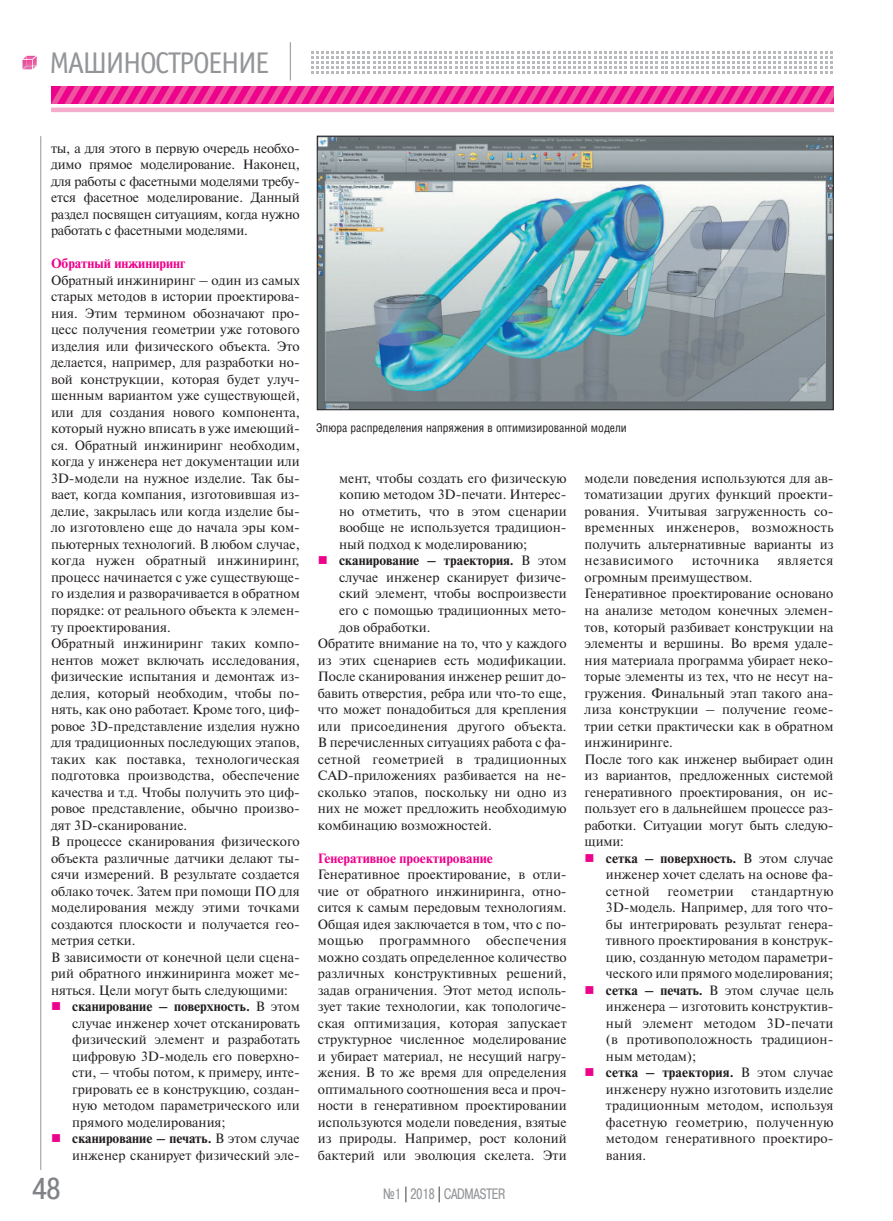
<style>
.page{position:relative;width:893px;height:1221px;background:#fff}
.page>*{position:absolute;margin:0;border:0;box-sizing:border-box;transform-origin:0 0}
.t1{font:30px "Officina Sans C";letter-spacing:-.05em;color:#939598}
.t2{font:30px "Pragmatica Cond C";color:#808285;scale:1.07 1}
.t3{font:15px "Pragmatica Cond C";color:#939598;scale:.9 1}
.t4{font:13.5px/16.5px "Newton C";color:#231f20;text-align:justify}
.t5{font:700 13.5px "Newton C";color:#231f20}
.t6{font:13.5px "Newton C";letter-spacing:.03em;color:#231f20}
.t7{font:12px "Helios Cond";color:#231f20}
.s1{font-weight:700;color:#ed028c}
.s2{color:#ed028c}
.s3{font-weight:700}
.s4{font-weight:400}
.s5{color:#231f20}
</style>
<div class="page">
<svg style="left:22px;top:55px;width:15px;height:15px"></svg>
<hr style="left:290px;top:42px;width:1px;height:38px;background:#939598">
<svg style="left:311px;top:51px;width:522px;height:23px"></svg>
<svg style="left:51px;top:86px;width:782px;height:18px;background:#ed2794"></svg>
<hr style="left:51px;top:108px;width:782px;height:4px;background:#f5adce">
<hr style="left:40px;top:136px;width:1px;height:1033px;background:#939598">
<img style="left:319px;top:138px;width:513px;height:270px">
<div style="left:317px;top:136px;width:517px;height:274px;border:1px solid #231f20"></div>
<p class="t1" style="left:49px;top:51px;width:222px">МАШИНОСТРОЕНИЕ</p>
<p class="t4" style="left:51px;top:141px;width:250px">ты, а для этого в первую очередь необхо&shy;димо прямое моделирование. Наконец, для работы с фасетными моделями требу&shy;ется фасетное моделирование. Данный раздел посвящен ситуациям, когда нужно работать с фасетными моделями.</p>
<p class="t4" style="left:51px;top:256px;width:250px;text-align:left"><span class="s1">Обратный инжиниринг<br></span>Обратный инжиниринг – один из самых старых методов в истории проектирова&shy;ния. Этим термином обозначают про&shy;цесс получения геометрии уже готового изделия или физического объекта. Это делается, например, для разработки но&shy;вой конструкции, которая будет улуч&shy;шенным вариантом уже существующей, или для создания нового компонента, который нужно вписать в уже имеющий&shy;ся. Обратный инжиниринг необходим, когда у инженера нет документации или 3D-модели на нужное изделие. Так бы&shy;вает, когда компания, изготовившая из&shy;делие, закрылась или когда изделие бы&shy;ло изготовлено еще до начала эры ком&shy;пьютерных технологий. В любом случае, когда нужен обратный инжиниринг, процесс начинается с уже существующе&shy;го изделия и разворачивается в обратном порядке: от реального объекта к элемен&shy;ту проектирования.<br>Обратный инжиниринг таких компо&shy;нентов может включать исследования, физические испытания и демонтаж из&shy;делия, который необходим, чтобы по&shy;нять, как оно работает. Кроме того, циф&shy;ровое 3D-представление изделия нужно для традиционных последующих этапов, таких как поставка, технологическая подготовка производства, обеспечение качества и т.д. Чтобы получить это циф&shy;ровое представление, обычно произво&shy;дят 3D-сканирование.<br>В процессе сканирования физического объекта различные датчики делают ты&shy;сячи измерений. В результате создается облако точек. Затем при помощи ПО для моделирования между этими точками создаются плоскости и получается гео&shy;метрия сетки.<br>В зависимости от конечной цели сцена&shy;рий обратного инжиниринга может ме&shy;няться. Цели могут быть следующими:</p>
<p class="t4" style="left:72px;top:999px;width:229px;text-indent:-21px"><span class="s2">■</span> <span class="s3">сканирование – поверхность.</span> В этом случае инженер хочет отсканировать физический элемент и разработать цифровую 3D-модель его поверхно&shy;сти, – чтобы потом, к примеру, инте&shy;грировать ее в конструкцию, создан&shy;ную методом параметрического или прямого моделирования;</p>
<p class="t4" style="left:51px;top:1131px;width:250px;text-align:right"><span class="s2">■</span> <span class="s3">сканирование – печать.</span> В этом случае инженер сканирует физический эле-</p>
<p class="t7" style="left:316px;top:424px;width:312px">Эпюра распределения напряжения в оптимизированной модели</p>
<p class="t4" style="left:339px;top:471px;width:229px">мент, чтобы создать его физическую копию методом 3D-печати. Интерес&shy;но отметить, что в этом сценарии вообще не используется традицион&shy;ный подход к моделированию;</p>
<p class="t5" style="left:318px;top:555px;width:250px"><span class="s2">■</span> сканирование – траектория. <span class="s4">В этом</span></p>
<p class="t4" style="left:339px;top:570px;width:229px">случае инженер сканирует физиче-</p>
<p class="t4" style="left:339px;top:586px;width:229px">ский элемент, чтобы воспроизвести</p>
<p class="t4" style="left:339px;top:603px;width:229px">его с помощью традиционных мето-</p>
<p class="t4" style="left:339px;top:619px;width:93px">дов обработки.</p>
<p class="t4" style="left:318px;top:636px;width:250px">Обратите внимание на то, что у каждого</p>
<p class="t4" style="left:318px;top:652px;width:250px">из этих сценариев есть модификации.</p>
<p class="t4" style="left:318px;top:669px;width:250px">После сканирования инженер решит до-</p>
<p class="t4" style="left:318px;top:685px;width:250px">бавить отверстия, ребра или что-то еще,</p>
<p class="t4" style="left:318px;top:702px;width:250px">что может понадобиться для крепления</p>
<p class="t4" style="left:318px;top:718px;width:250px">или присоединения другого объекта.</p>
<p class="t4" style="left:318px;top:735px;width:250px">В перечисленных ситуациях работа с фа-</p>
<p class="t4" style="left:318px;top:751px;width:250px">сетной геометрией в традиционных</p>
<p class="t4" style="left:318px;top:768px;width:250px">CAD-приложениях разбивается на не-</p>
<p class="t4" style="left:318px;top:784px;width:250px">сколько этапов, поскольку ни одно из</p>
<p class="t4" style="left:318px;top:801px;width:250px">них не может предложить необходимую</p>
<p class="t4" style="left:318px;top:817px;width:175px">комбинацию возможностей.</p>
<p class="t4" style="left:318px;top:850px;width:250px;text-align:left"><span class="s1">Генеративное проектирование </span>Генеративное проектирование, в отли&shy;чие от обратного инжиниринга, отно&shy;сится к самым передовым технологиям.<br>Общая идея заключается в том, что с по&shy;мощью программного обеспечения можно создать определенное количество различных конструктивных решений, задав ограничения. Этот метод исполь&shy;зует такие технологии, как топологиче&shy;ская оптимизация, которая запускает структурное численное моделирование и убирает материал, не несущий нагру&shy;жения. В то же время для определения оптимального соотношения веса и проч&shy;ности в генеративном проектировании используются модели поведения, взятые из природы. Например, рост колоний бактерий или эволюция скелета. Эти</p>
<p class="t4" style="left:585px;top:471px;width:250px">модели поведения используются для ав&shy;томатизации других функций проекти&shy;рования. Учитывая загруженность со&shy;временных инженеров, возможность получить альтернативные варианты из независимого</p>
<p class="t6" style="left:692px;top:556px;width:69px">источника</p>
<p class="t6" style="left:777px;top:556px;width:57px">является</p>
<p class="t4" style="left:585px;top:570px;width:250px;text-align:left">огромным преимуществом.<br>Генеративное проектирование основано на анализе методом конечных элемен&shy;тов, который разбивает конструкции на элементы и вершины. Во время удале&shy;ния материала программа убирает неко&shy;торые элементы из тех, что не несут на&shy;гружения. Финальный этап такого ана&shy;лиза конструкции – получение геоме&shy;трии сетки практически как в обратном инжиниринге.<br>После того как инженер выбирает один из вариантов, предложенных системой генеративного проектирования, он ис&shy;пользует его в дальнейшем процессе раз&shy;работки. Ситуации могут быть следую&shy;щими:</p>
<p class="t4" style="left:606px;top:850px;width:229px;text-indent:-21px"><span class="s2">■</span> <span class="s3">сетка – поверхность.</span> В этом случае инженер хочет сделать на основе фа&shy;сетной</p>
<p class="t4" style="left:606px;top:883px;width:229px;text-indent:146px">стандартную 3D-модель. Например, для того что&shy;бы интегрировать результат генера&shy;тивного проектирования в конструк&shy;цию, созданную методом параметри&shy;ческого или прямого моделирования;</p>
<p class="t4" style="left:606px;top:982px;width:229px;text-indent:-21px"><span class="s2">■</span> <span class="s3">сетка – печать.</span> В этом случае цель инженера – изготовить конструктив&shy;ный элемент методом 3D-печати (в противоположность традицион&shy;ным методам);</p>
<p class="t4" style="left:606px;top:1065px;width:229px;text-indent:-21px"><span class="s2">■</span> <span class="s3">сетка – траектория.</span> В этом случае инженеру нужно изготовить изделие традиционным методом, используя фасетную геометрию, полученную методом генеративного проектиро&shy;вания.</p>
<p class="t6" style="left:667px;top:886px;width:68px">геометрии</p>
<p class="t2" style="left:33px;top:1171px;width:27px">48</p>
<p class="t3" style="left:383px;top:1185px;width:137px">¹1 <span class="s5">|</span> 2018 <span class="s5">|</span> CADMASTER</p>
</div>
